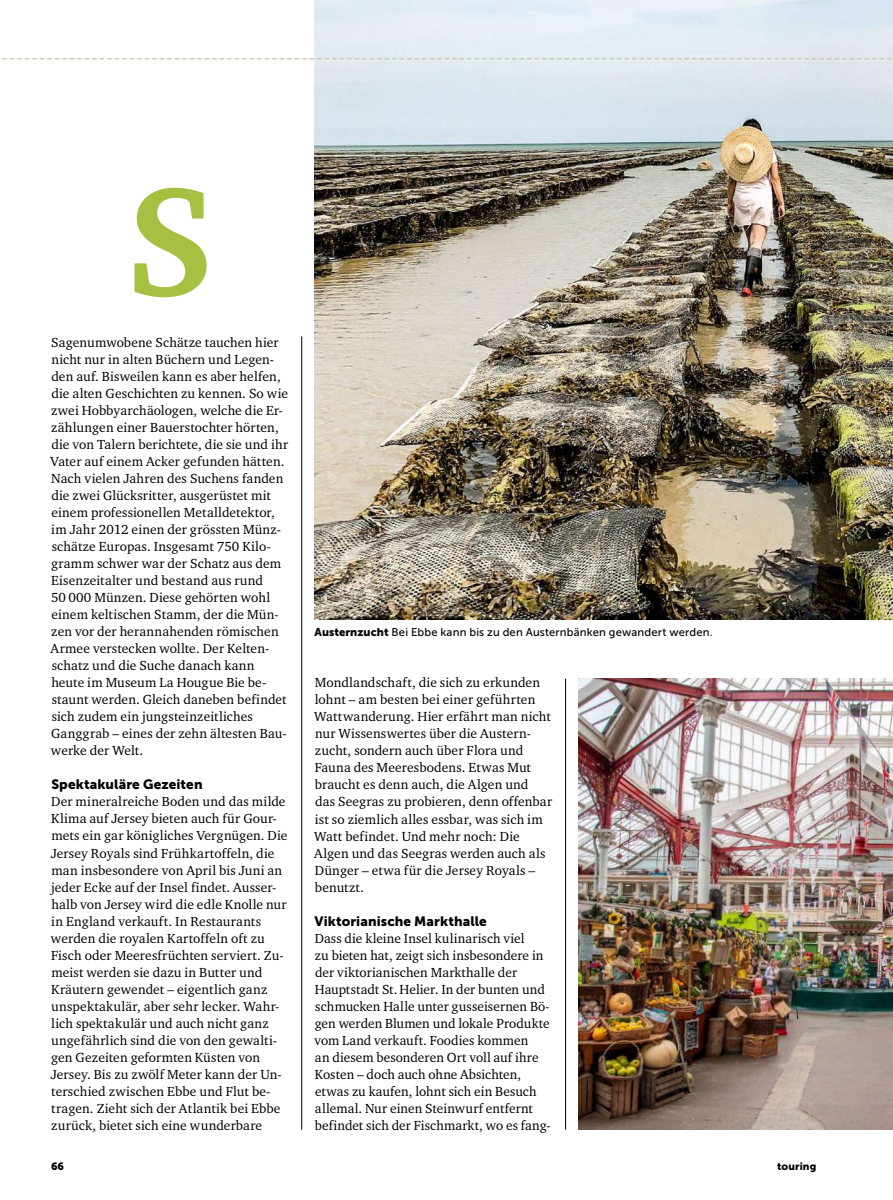
<style>
.page{position:relative;width:893px;height:1200px;background:#fff}
.page>*{position:absolute;margin:0;border:0;box-sizing:border-box;transform-origin:0 0}
.t1{font:700 157.5px "Charter ITC Pro";color:#a6c141}
.t2{font:13.5px/17px "Charter ITC Pro";letter-spacing:.01em;color:#000}
.t3{font:13.5px "Museo Sans 900";letter-spacing:.005em;color:#000}
.t4{font:11.25px "Museo Sans 500";letter-spacing:.015em;color:#000}
.t5{font:10.5px "Museo Sans 900";letter-spacing:.01em;color:#000}
.s1{font-family:"Museo Sans 900"}
</style>
<div class="page">
<img style="left:578px;top:678px;width:315px;height:451px">
<hr style="left:301px;top:336px;width:1px;height:793px;background:#000">
<hr style="left:565px;top:678px;width:1px;height:451px;background:#000">
<img style="left:315px;top:0;width:578px;height:619px">
<svg style="left:2px;top:58px;width:891px;height:1px"></svg>
<h1 class="t1" style="left:125px;top:144px;width:91px">S</h1>
<p class="t2" style="left:51px;top:333px;width:239px">Sagenumwobene Schätze tauchen hier nicht nur in alten Büchern und Legen&shy;den auf. Bisweilen kann es aber helfen, die alten Geschichten zu kennen. So wie zwei Hobbyarchäologen, welche die Er&shy;zählungen einer Bauerstochter hörten, die von Talern berichtete, die sie und ihr Vater auf einem Acker gefunden hätten.<br>Nach vielen Jahren des Suchens fanden die zwei Glücksritter, ausgerüstet mit einem professionellen Metalldetektor, im Jahr 2012 einen der grössten Münz&shy;schätze Europas. Insgesamt 750 Kilo&shy;gramm schwer war der Schatz aus dem Eisenzeitalter und bestand aus rund<br>50 000 Münzen. Diese gehörten wohl einem keltischen Stamm, der die Mün&shy;zen vor der herannahenden römischen Armee verstecken wollte. Der Kelten&shy;schatz und die Suche danach kann heute im Museum La Hougue Bie be&shy;staunt werden. Gleich daneben befindet sich zudem ein jungsteinzeitliches Ganggrab – eines der zehn ältesten Bau&shy;werke der Welt.</p>
<p class="t3" style="left:51px;top:776px;width:153px">Spektakuläre Gezeiten</p>
<p class="t2" style="left:51px;top:793px;width:238px">Der mineralreiche Boden und das milde Klima auf Jersey bieten auch für Gour&shy;mets ein gar königliches Vergnügen. Die Jersey Royals sind Frühkartoffeln, die man insbesondere von April bis Juni an jeder Ecke auf der Insel findet. Ausser&shy;halb von Jersey wird die edle Knolle nur in England verkauft. In Restaurants werden die royalen Kartoffeln oft zu Fisch oder Meeresfrüchten serviert. Zu&shy;meist werden sie dazu in Butter und Kräutern gewendet – eigentlich ganz unspektakulär, aber sehr lecker. Wahr&shy;lich spektakulär und auch nicht ganz ungefährlich sind die von den gewalti&shy;gen Gezeiten geformten Küsten von Jersey. Bis zu zwölf Meter kann der Un&shy;terschied zwischen Ebbe und Flut be&shy;tragen. Zieht sich der Atlantik bei Ebbe zurück, bietet sich eine wunderbare</p>
<p class="t4" style="left:315px;top:626px;width:400px"><span class="s1">Austernzucht</span> Bei Ebbe kann bis zu den Austernbänken gewandert werden.</p>
<p class="t2" style="left:314px;top:673px;width:239px">Mondlandschaft, die sich zu erkunden lohnt – am besten bei einer geführten Wattwanderung. Hier erfährt man nicht nur Wissenswertes über die Austern&shy;zucht, sondern auch über Flora und Fauna des Meeresbodens. Etwas Mut braucht es denn auch, die Algen und<br>das Seegras zu probieren, denn offenbar ist so ziemlich alles essbar, was sich im Watt befindet. Und mehr noch: Die Algen und das Seegras werden auch als Dünger – etwa für die Jersey Royals – benutzt.</p>
<p class="t3" style="left:314px;top:913px;width:174px">Viktorianische Markthalle</p>
<p class="t2" style="left:314px;top:929px;width:238px">Dass die kleine Insel kulinarisch viel<br>zu bieten hat, zeigt sich insbesondere in der viktorianischen Markthalle der Hauptstadt St. Helier. In der bunten und schmucken Halle unter gusseisernen Bö&shy;gen werden Blumen und lokale Produkte vom Land verkauft. Foodies kommen<br>an diesem besonderen Ort voll auf ihre Kosten – doch auch ohne Absichten, etwas zu kaufen, lohnt sich ein Besuch allemal. Nur einen Steinwurf entfernt befindet sich der Fischmarkt, wo es fang-</p>
<p class="t5" style="left:51px;top:1160px;width:15px">66</p>
<p class="t5" style="left:777px;top:1160px;width:41px">touring</p>
</div>
